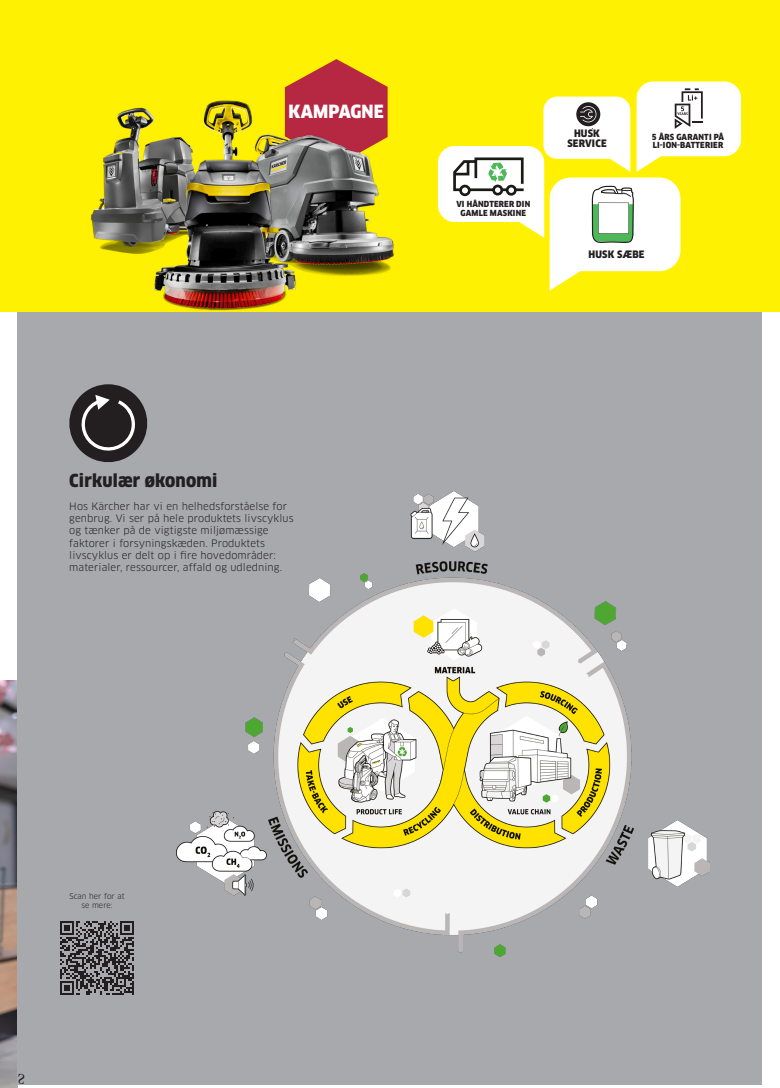
<style>
.page{position:relative;width:780px;height:1088px;background:#fff}
.page>*{position:absolute;margin:0;border:0;box-sizing:border-box;transform-origin:0 0}
.t1{font:900 17.75px "Clan Pro Narr";color:#fff}
.BU_NH_8_7pt{font:900 17.5px "Clan Pro Narr";letter-spacing:.01em;color:#231f20}
.BU_NH_8_7pt-2{font:10px/12.1px "Clan Pro";letter-spacing:.01em;color:#231f20}
.BU_NH_8_7pt-3{font:900 10px "Clan Pro Narr";letter-spacing:.02em;color:#231f20}
.BU_NH_8_7pt-4{font:900 8.25px/8.2px "Clan Pro Narr";letter-spacing:.02em;color:#231f20;text-align:center}
.t2{font:7.5px/9px "Clan Pro";letter-spacing:.01em;color:#231f20;text-align:center}
</style>
<div class="page">
<img style="left:0;top:681px;width:18px;height:407px">
<div style="left:18px;top:312px;width:744px;height:773px;background:#a8a9ad"></div>
<div style="left:0;top:0;width:780px;height:312px;background:#fff101"></div>
<svg style="left:60px;top:921px;width:74px;height:74px"></svg>
<svg style="left:69px;top:384px;width:78px;height:78px"></svg>
<svg style="left:438px;top:81px;width:303px;height:210px"></svg>
<svg style="left:285px;top:59px;width:102px;height:46px"></svg>
<img style="left:308px;top:105px;width:86px;height:171px">
<img style="left:91px;top:107px;width:50px;height:147px">
<img style="left:141px;top:88px;width:167px;height:223px">
<img style="left:176px;top:491px;width:533px;height:465px">
<p class="t1" style="left:288px;top:101px;width:97px">KAMPAGNE</p>
<p class="BU_NH_8_7pt-4" style="left:456px;top:200px;width:75px">VI HÅNDTERER DIN<br>GAMLE MASKINE</p>
<p class="BU_NH_8_7pt-3" style="left:574px;top:128px;width:27px">HUSK</p>
<p class="BU_NH_8_7pt-3" style="left:567px;top:138px;width:41px">SERVICE</p>
<p class="BU_NH_8_7pt-4" style="left:651px;top:133px;width:74px;text-align:left">5 ÅRS GARANTI PÅ<br>LI-ION-BATTERIER</p>
<p class="BU_NH_8_7pt-3" style="left:588px;top:249px;width:58px">HUSK SÆBE</p>
<p class="BU_NH_8_7pt" style="left:69px;top:470px;width:149px">Cirkulær økonomi</p>
<p class="BU_NH_8_7pt-2" style="left:69px;top:500px;width:226px">Hos Kärcher har vi en helhedsforståelse for genbrug. Vi ser på hele produktets livscyklus og tænker på de vigtigste miljømæssige faktorer i forsyningskæden. Produktets livscyklus er delt op i fire hovedområder: materialer, ressourcer, affald og udledning.</p>
<p class="t2" style="left:69px;top:892px;width:57px">Scan her for at se mere:</p>
</div>
